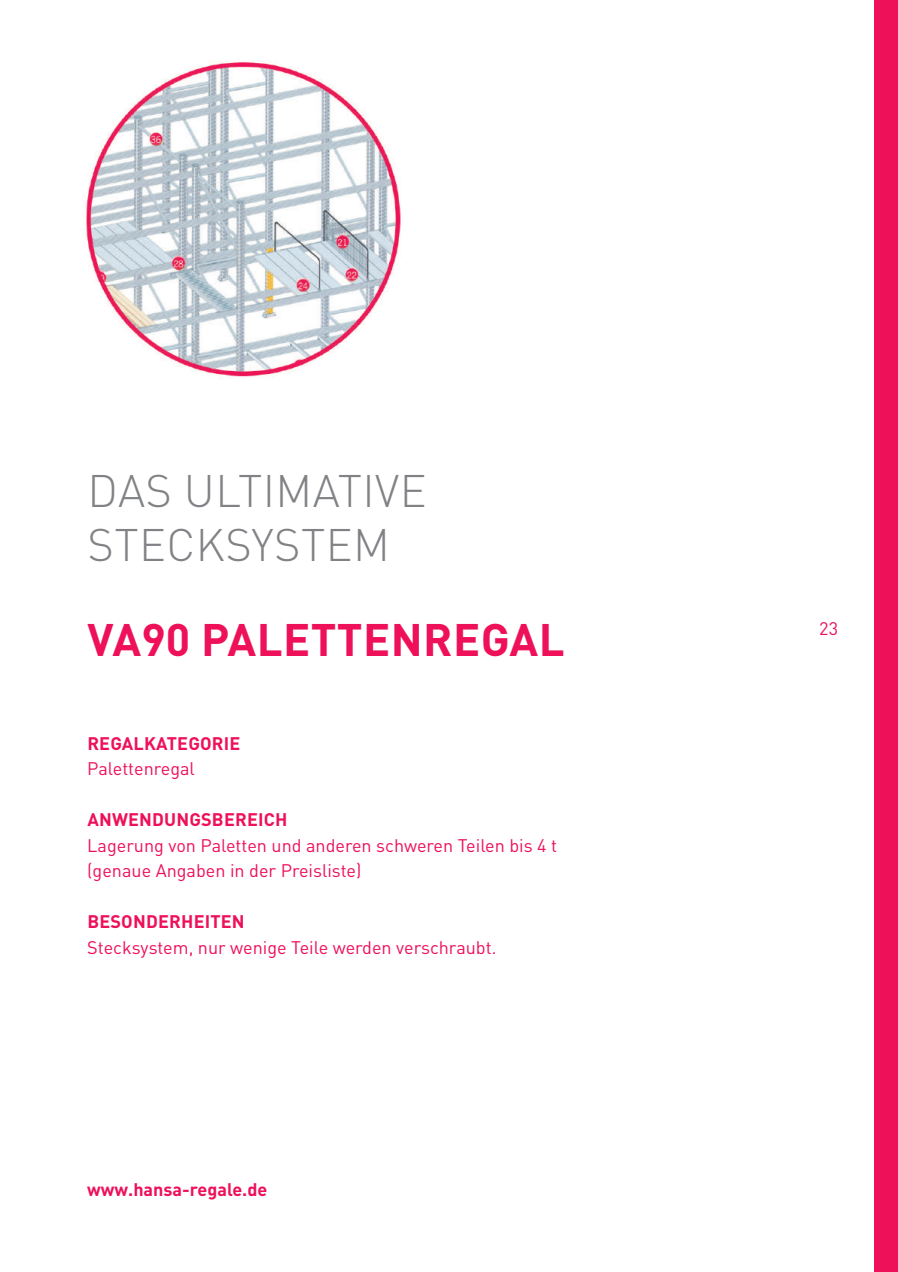
<style>
.page{position:relative;width:898px;height:1272px;background:#fff}
.page>*{position:absolute;margin:0;border:0;box-sizing:border-box;transform-origin:0 0}
.t1{font:300 45px/54px "DIN Pro";letter-spacing:.01em;color:#808285}
.t2{font:700 45px "DIN Pro";letter-spacing:.01em;color:#ee1059}
.t3{font:18px/25.5px "DIN Pro";color:#ee1059}
.t4{font:700 18px "DIN Pro";letter-spacing:.01em;color:#ee1059}
</style>
<div class="page">
<div style="left:874px;top:0;width:23px;height:1271px;background:#ee1059"></div>
<img style="left:86px;top:62px;width:315px;height:316px">
<h1 class="t1" style="left:87px;top:461px;width:340px">DAS ULTIMATIVE<br>STECKSYSTEM</h1>
<h1 class="t2" style="left:87px;top:608px;width:478px">VA90 PALETTENREGAL</h1>
<p class="t4" style="left:87px;top:731px;width:154px">REGALKATEGORIE</p>
<p class="t3" style="left:87px;top:755px;width:109px">Palettenregal</p>
<p class="t4" style="left:87px;top:807px;width:201px">ANWENDUNGSBEREICH</p>
<p class="t3" style="left:87px;top:831px;width:471px">Lagerung von Paletten und anderen schweren Teilen bis 4 t (genaue Angaben in der Preisliste)</p>
<p class="t4" style="left:87px;top:909px;width:159px">BESONDERHEITEN</p>
<p class="t3" style="left:87px;top:933px;width:411px">Stecksystem, nur wenige Teile werden verschraubt.</p>
<p class="t4" style="left:87px;top:1177px;width:182px">www.hansa-regale.de</p>
<p class="t3" style="left:819px;top:615px;width:20px">23</p>
</div>
